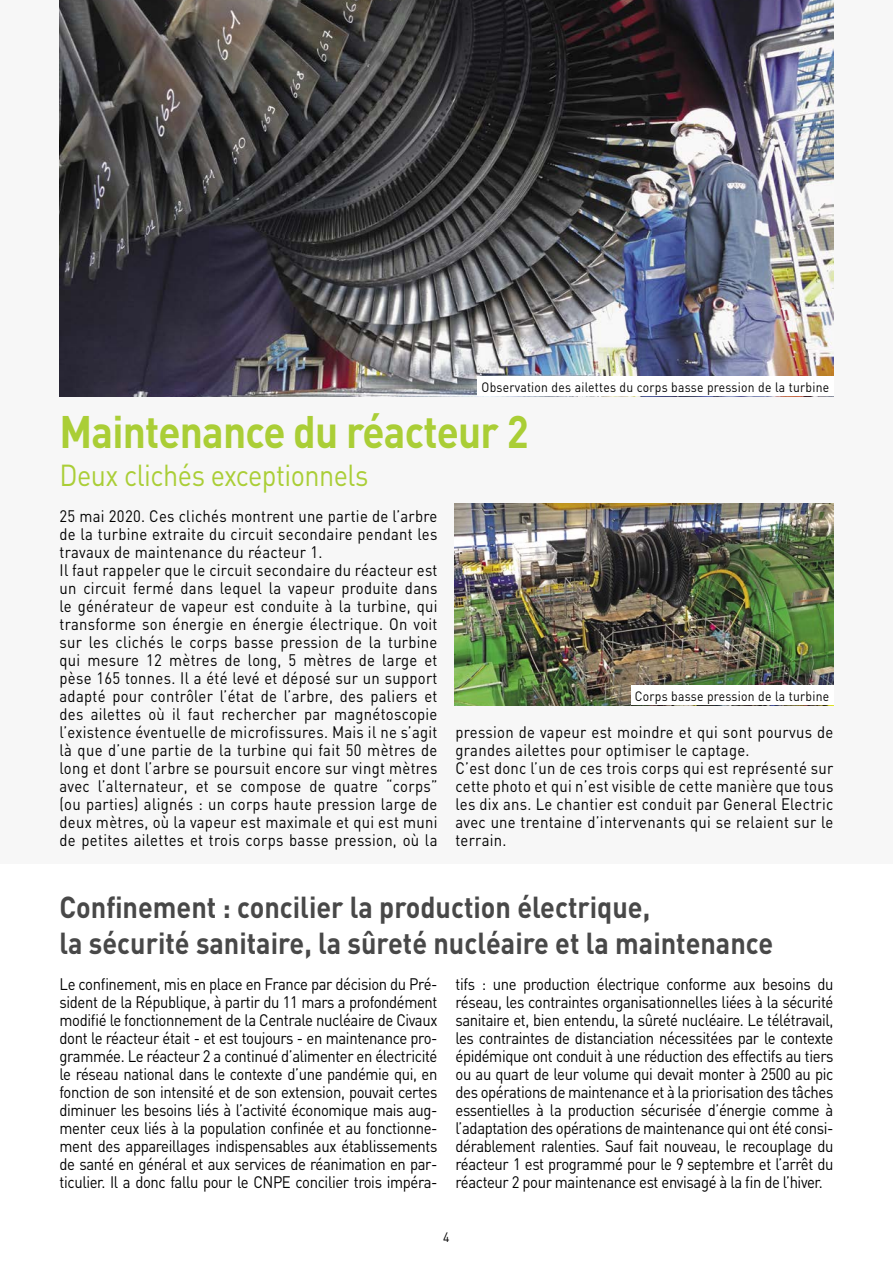
<style>
.page{position:relative;width:893px;height:1263px;background:#fff}
.page>*{position:absolute;margin:0;border:0;box-sizing:border-box;transform-origin:0 0}
.t1{font:700 45px "DIN";letter-spacing:-.02em;color:#aace36;scale:.9 1}
.t2{font:700 30px/36px "DIN";color:#484848;scale:.9 1}
.t3{font:30px "DIN";letter-spacing:-.02em;color:#aace36;scale:.9 1}
.t4{font:16.5px/18px "DIN";letter-spacing:.02em;color:#000;scale:.9 1}
.t5{font:13.5px "DIN";letter-spacing:.02em;color:#000;scale:.9 1}
</style>
<div class="page">
<div style="left:0;top:0;width:893px;height:864px;background:#f7f7f7"></div>
<hr style="left:0;top:216px;width:1px;height:432px;background:#f0f0f0">
<img style="left:60px;top:0;width:773px;height:396px">
<img style="left:455px;top:504px;width:378px;height:201px">
<div style="left:477px;top:377px;width:356px;height:19px;background:#fff"></div>
<div style="left:631px;top:686px;width:202px;height:19px;background:#fff"></div>
<p class="t5" style="left:481px;top:378px;width:388px">Observation des ailettes du corps basse pression de la turbine</p>
<h1 class="t1" style="left:60px;top:402px;width:523px">Maintenance du réacteur 2</h1>
<h2 class="t3" style="left:60px;top:456px;width:345px">Deux clichés exceptionnels</h2>
<p class="t4" style="left:60px;top:507px;width:421px">25 mai 2020. Ces clichés montrent une partie de l’arbre de la turbine extraite du circuit secondaire pendant les travaux de maintenance du réacteur 1.<br>Il faut rappeler que le circuit secondaire du réacteur est un circuit fermé dans lequel la vapeur produite dans le générateur de vapeur est conduite à la turbine, qui transforme son énergie en énergie électrique. On voit sur les clichés le corps basse pression de la turbine qui mesure 12 mètres de long, 5 mètres de large et pèse 165 tonnes. Il a été levé et déposé sur un support adapté pour contrôler l’état de l’arbre, des paliers et des ailettes où il faut rechercher par magnétoscopie l’existence éventuelle de microfissures. Mais il ne s’agit là que d’une partie de la turbine qui fait 50 mètres de long et dont l’arbre se poursuit encore sur vingt mètres avec l’alternateur, et se compose de quatre “corps” (ou parties) alignés : un corps haute pression large de deux mètres, où la vapeur est maximale et qui est muni de petites ailettes et trois corps basse pression, où la</p>
<p class="t5" style="left:635px;top:688px;width:217px">Corps basse pression de la turbine</p>
<p class="t4" style="left:455px;top:723px;width:421px">pression de vapeur est moindre et qui sont pourvus de grandes ailettes pour optimiser le captage.<br>C’est donc l’un de ces trois corps qui est représenté sur cette photo et qui n’est visible de cette manière que tous les dix ans. Le chantier est conduit par General Electric avec une trentaine d’intervenants qui se relaient sur le terrain.</p>
<h2 class="t2" style="left:60px;top:888px;width:794px">Confinement : concilier la production électrique,<br>la sécurité sanitaire, la sûreté nucléaire et la maintenance</h2>
<p class="t4" style="left:60px;top:975px;width:421px;text-align:justify">Le confinement, mis en place en France par décision du Pré&shy;sident de la République, à partir du 11 mars a profondément modifié le fonctionnement de la Centrale nucléaire de Civaux dont le réacteur était - et est toujours - en maintenance pro&shy;grammée. Le réacteur 2 a continué d’alimenter en électricité le réseau national dans le contexte d’une pandémie qui, en fonction de son intensité et de son extension, pouvait certes diminuer les besoins liés à l’activité économique mais aug&shy;menter ceux liés à la population confinée et au fonctionne&shy;ment des appareillages indispensables aux établissements de santé en général et aux services de réanimation en par&shy;ticulier. Il a donc fallu pour le CNPE concilier trois impéra-</p>
<p class="t4" style="left:455px;top:975px;width:421px;text-align:justify">tifs : une production électrique conforme aux besoins du réseau, les contraintes organisationnelles liées à la sécurité sanitaire et, bien entendu, la sûreté nucléaire. Le télétravail, les contraintes de distanciation nécessitées par le contexte épidémique ont conduit à une réduction des effectifs au tiers ou au quart de leur volume qui devait monter à 2500 au pic des opérations de maintenance et à la priorisation des tâches essentielles à la production sécurisée d’énergie comme à l’adaptation des opérations de maintenance qui ont été consi&shy;dérablement ralenties. Sauf fait nouveau, le recouplage du réacteur 1 est programmé pour le 9 septembre et l’arrêt du réacteur 2 pour maintenance est envisagé à la fin de l’hiver.</p>
<p class="t5" style="left:443px;top:1229px;width:9px">4</p>
</div>
